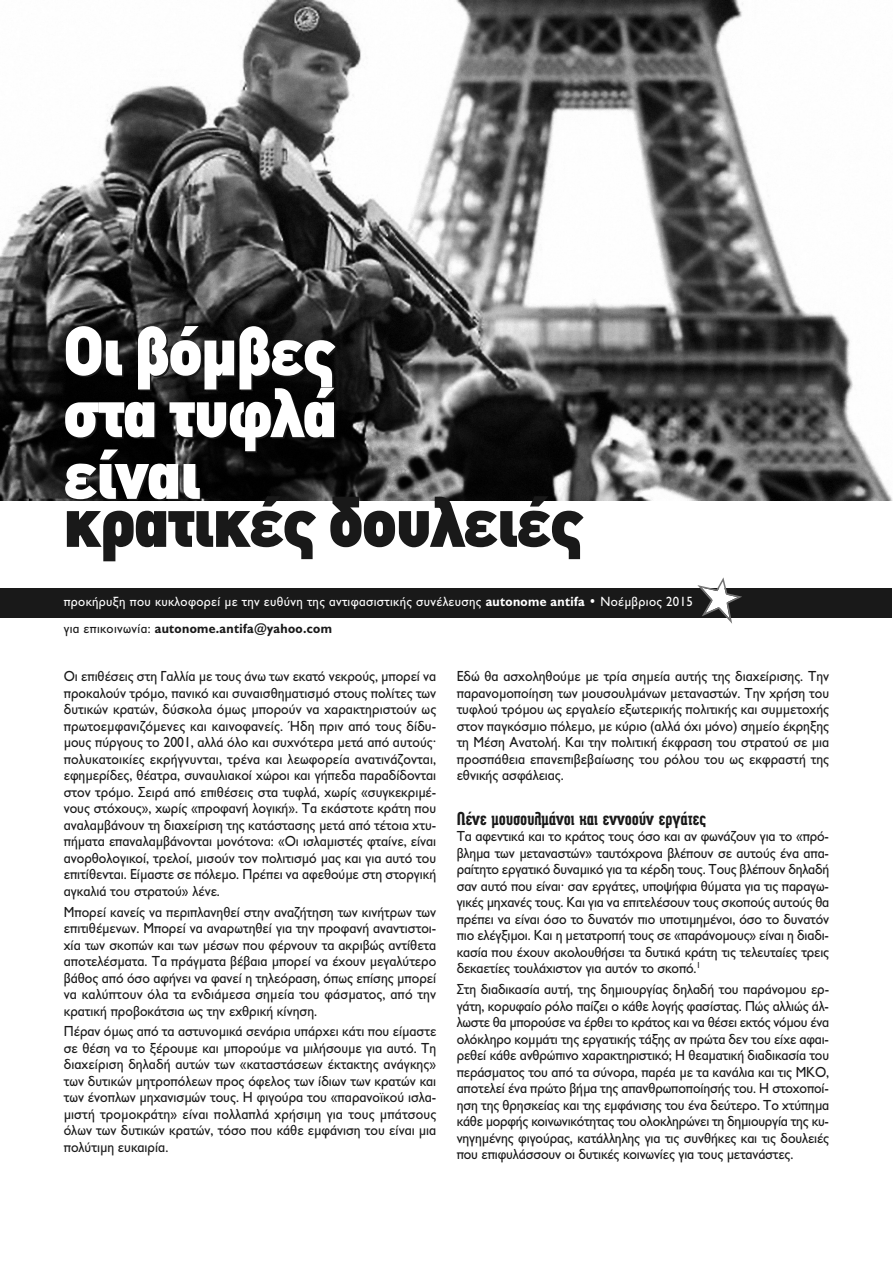
<style>
.page{position:relative;width:893px;height:1263px;background:#fff}
.page>*{position:absolute;margin:0;border:0;box-sizing:border-box;transform-origin:0 0}
.t1{font:900 70.5px "CF Din";letter-spacing:-.01em;color:#191919;scale:.95 1}
.t2{font:900 68.7px/61.7px "CF Din";letter-spacing:-.01em;color:#fff;text-align:justify;scale:.95 1}
.t3{font:19.5px "CF Stingray";color:#191919}
.t4{font:14.7px/16.5px "CF Jeckyl";color:#191919;text-align:justify;scale:.93 1}
.t5{font:13.5px/27px "CF Jeckyl";letter-spacing:.025em;color:#fff;scale:.95 1}
.s1{font-weight:700}
.s2{color:#191919}
.s3{font-weight:700;color:#191919}
</style>
<div class="page">
<img style="left:0;top:0;width:893px;height:501px">
<div style="left:0;top:588px;width:892px;height:30px;background:#191919"></div>
<svg style="left:697px;top:577px;width:45px;height:47px"></svg>
<h2 class="t2" style="left:64px;top:322px;width:289px">Οι βόμβες στα τυφλά είναι</h2>
<h1 class="t1" style="left:64px;top:484px;width:549px">κρατικές δουλειές</h1>
<p class="t5" style="left:64px;top:589px;width:664px">προκήρυξη που κυκλοφορεί με την ευθύνη της αντιφασιστικής συνέλευσης <span class="s1">autonome antifa •</span> Νοέμβριος 2015 <span class="s2">για επικοινωνία:</span> <span class="s3">autonome.antifa@yahoo.com</span></p>
<p class="t4" style="left:64px;top:670px;width:402px">Οι επιθέσεις στη Γαλλία με τους άνω των εκατό νεκρούς, μπορεί να προκαλούν τρόμο, πανικό και συναισθηματισμό στους πολίτες των δυτικών κρατών, δύσκολα όμως μπορούν να χαρακτηριστούν ως πρωτοεμφανιζόμενες και καινοφανείς. Ήδη πριν από τους δίδυ&shy;μους πύργους το 2001, αλλά όλο και συχνότερα μετά από αυτούς· πολυκατοικίες εκρήγνυνται, τρένα και λεωφορεία ανατινάζονται, εφημερίδες, θέατρα, συναυλιακοί χώροι και γήπεδα παραδίδονται στον τρόμο. Σειρά από επιθέσεις στα τυφλά, χωρίς «συγκεκριμέ&shy;νους στόχους», χωρίς «προφανή λογική». Τα εκάστοτε κράτη που αναλαμβάνουν τη διαχείριση της κατάστασης μετά από τέτοια χτυ&shy;πήματα επαναλαμβάνονται μονότονα: «Οι ισλαμιστές φταίνε, είναι ανορθολογικοί, τρελοί, μισούν τον πολιτισμό μας και για αυτό του επιτίθενται. Είμαστε σε πόλεμο. Πρέπει να αφεθούμε στη στοργική αγκαλιά του στρατού» λένε.</p>
<p class="t4" style="left:64px;top:905px;width:402px">Μπορεί κανείς να περιπλανηθεί στην αναζήτηση των κινήτρων των επιτιθέμενων. Μπορεί να αναρωτηθεί για την προφανή αναντιστοι&shy;χία των σκοπών και των μέσων που φέρνουν τα ακριβώς αντίθετα αποτελέσματα. Τα πράγματα βέβαια μπορεί να έχουν μεγαλύτερο βάθος από όσο αφήνει να φανεί η τηλεόραση, όπως επίσης μπορεί να καλύπτουν όλα τα ενδιάμεσα σημεία του φάσματος, από την κρατική προβοκάτσια ως την εχθρική κίνηση.</p>
<p class="t4" style="left:64px;top:1025px;width:402px">Πέραν όμως από τα αστυνομικά σενάρια υπάρχει κάτι που είμαστε σε θέση να το ξέρουμε και μπορούμε να μιλήσουμε για αυτό. Τη διαχείριση δηλαδή αυτών των «καταστάσεων έκτακτης ανάγκης» των δυτικών μητροπόλεων προς όφελος των ίδιων των κρατών και των ένοπλων μηχανισμών τους. Η φιγούρα του «παρανοϊκού ισλα&shy;μιστή τρομοκράτη» είναι πολλαπλά χρήσιμη για τους μπάτσους όλων των δυτικών κρατών, τόσο που κάθε εμφάνιση του είναι μια πολύτιμη ευκαιρία.</p>
<p class="t4" style="left:457px;top:670px;width:402px">Εδώ θα ασχοληθούμε με τρία σημεία αυτής της διαχείρισης. Την παρανομοποίηση των μουσουλμάνων μεταναστών. Την χρήση του τυφλού τρόμου ως εργαλείο εξωτερικής πολιτικής και συμμετοχής στον παγκόσμιο πόλεμο, με κύριο (αλλά όχι μόνο) σημείο έκρηξης τη Μέση Ανατολή. Και την πολιτική έκφραση του στρατού σε μια προσπάθεια επανεπιβεβαίωσης του ρόλου του ως εκφραστή της εθνικής ασφάλειας.</p>
<h3 class="t3" style="left:457px;top:807px;width:251px">Λένε μουσουλμάνοι και εννοούν εργάτες</h3>
<p class="t4" style="left:457px;top:830px;width:402px">Τα αφεντικά και το κράτος τους όσο και αν φωνάζουν για το «πρό&shy;βλημα των μεταναστών» ταυτόχρονα βλέπουν σε αυτούς ένα απα&shy;ραίτητο εργατικό δυναμικό για τα κέρδη τους. Τους βλέπουν δηλαδή σαν αυτό που είναι· σαν εργάτες, υποψήφια θύματα για τις παραγω&shy;γικές μηχανές τους. Και για να επιτελέσουν τους σκοπούς αυτούς θα πρέπει να είναι όσο το δυνατόν πιο υποτιμημένοι, όσο το δυνατόν πιο ελέγξιμοι. Και η μετατροπή τους σε «παράνομους» είναι η διαδι&shy;κασία που έχουν ακολουθήσει τα δυτικά κράτη τις τελευταίες τρεις δεκαετίες τουλάχιστον για αυτόν το σκοπό.<sup>1</sup></p>
<p class="t4" style="left:457px;top:982px;width:402px">Στη διαδικασία αυτή, της δημιουργίας δηλαδή του παράνομου ερ&shy;γάτη, κορυφαίο ρόλο παίζει ο κάθε λογής φασίστας. Πώς αλλιώς άλ&shy;λωστε θα μπορούσε να έρθει το κράτος και να θέσει εκτός νόμου ένα ολόκληρο κομμάτι της εργατικής τάξης αν πρώτα δεν του είχε αφαι&shy;ρεθεί κάθε ανθρώπινο χαρακτηριστικό; Η θεαματική διαδικασία του περάσματος του από τα σύνορα, παρέα με τα κανάλια και τις ΜΚΟ, αποτελεί ένα πρώτο βήμα της απανθρωποποίησής του. Η στοχοποί&shy;ηση της θρησκείας και της εμφάνισης του ένα δεύτερο. Το χτύπημα κάθε μορφής κοινωνικότητας του ολοκληρώνει τη δημιουργία της κυ&shy;νηγημένης φιγούρας, κατάλληλης για τις συνθήκες και τις δουλειές που επιφυλάσσουν οι δυτικές κοινωνίες για τους μετανάστες.</p>
</div>
